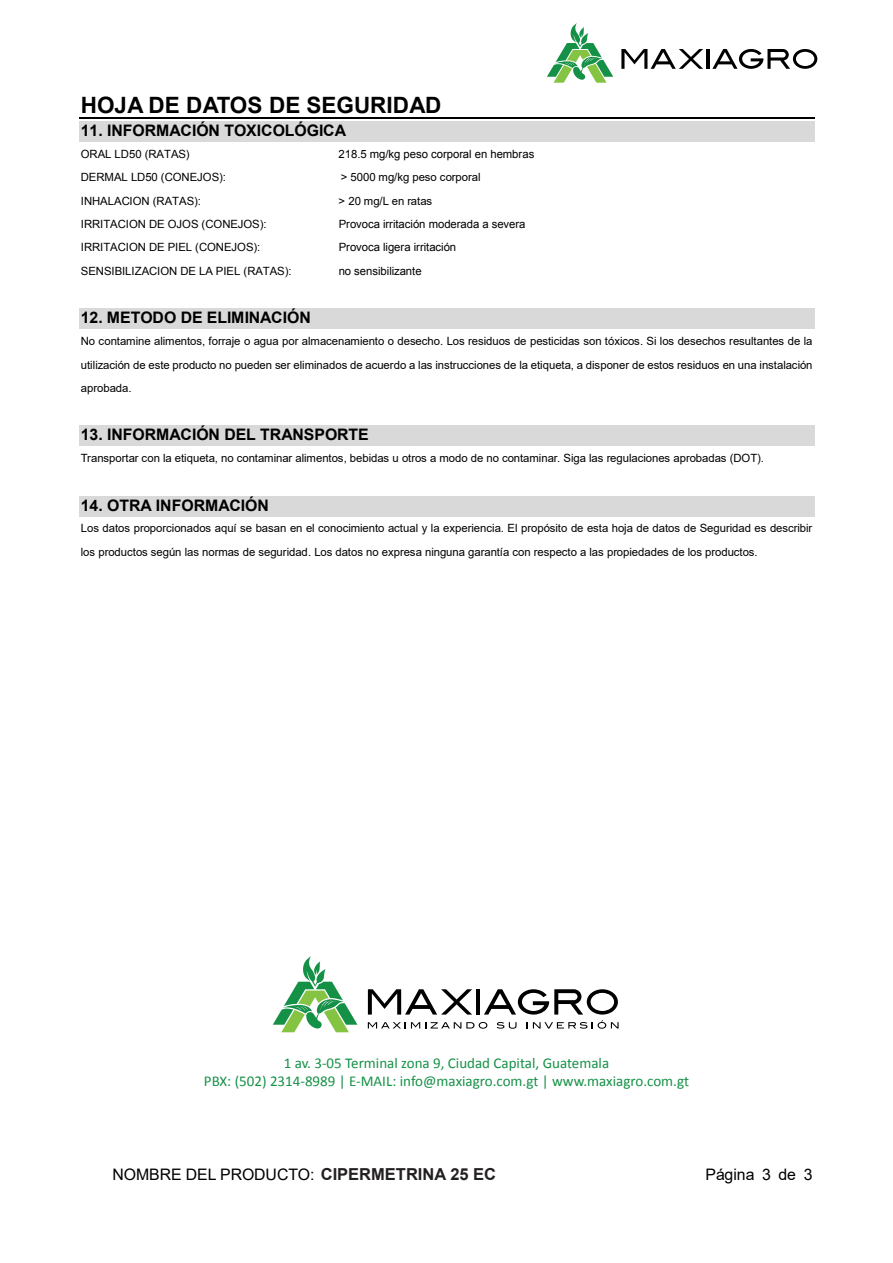
<style>
.page{position:relative;width:893px;height:1263px;background:#fff}
.page>*{position:absolute;margin:0;border:0;box-sizing:border-box;transform-origin:0 0}
.t1{font:700 22.5px "Arial";color:#000}
.t2{font:700 16.5px "Arial";color:#231f20}
.t3{font:700 15.9px "Arial";color:#000}
.t4{font:15.9px "Arial";color:#000}
.t5{font:15px/18px "Calibri";color:#159147;text-align:center}
.t6{font:11.4px/23.4px "Arial";color:#000;text-align:justify}
.s1{font-weight:400}
</style>
<div class="page">
<hr style="left:79px;top:118px;width:735px;height:1px;background:#000">
<div style="left:79px;top:121px;width:735px;height:21px;background:#d9d9d9"></div>
<div style="left:79px;top:309px;width:735px;height:20px;background:#d9d9d9"></div>
<div style="left:79px;top:426px;width:735px;height:20px;background:#d9d9d9"></div>
<div style="left:79px;top:496px;width:735px;height:20px;background:#d9d9d9"></div>
<svg style="left:547px;top:23px;width:66px;height:60px"></svg>
<hr style="left:706px;top:49px;width:3px;height:20px;background:#000001">
<svg style="left:712px;top:49px;width:105px;height:20px"></svg>
<svg style="left:621px;top:49px;width:82px;height:20px"></svg>
<svg style="left:273px;top:956px;width:84px;height:76px"></svg>
<hr style="left:476px;top:989px;width:4px;height:25px;background:#000001">
<svg style="left:484px;top:989px;width:134px;height:25px"></svg>
<svg style="left:368px;top:989px;width:104px;height:25px"></svg>
<svg style="left:368px;top:1022px;width:119px;height:7px"></svg>
<svg style="left:497px;top:1022px;width:20px;height:7px"></svg>
<svg style="left:527px;top:1020px;width:92px;height:9px"></svg>
<h1 class="t1" style="left:81px;top:89px;width:362px">HOJA DE DATOS DE SEGURIDAD</h1>
<h3 class="t3" style="left:81px;top:120px;width:267px">11. INFORMACIÓN TOXICOLÓGICA</h3>
<p class="t6" style="left:81px;top:142px;width:110px">ORAL LD50 (RATAS)</p>
<p class="t6" style="left:339px;top:142px;width:197px">218.5 mg/kg peso corporal en hembras</p>
<p class="t6" style="left:81px;top:166px;width:147px">DERMAL LD50 (CONEJOS):</p>
<p class="t6" style="left:341px;top:166px;width:141px">&gt; 5000 mg/kg peso corporal</p>
<p class="t6" style="left:81px;top:189px;width:122px">INHALACION (RATAS):</p>
<p class="t6" style="left:339px;top:189px;width:95px">&gt; 20 mg/L en ratas</p>
<p class="t6" style="left:81px;top:212px;width:187px">IRRITACION DE OJOS (CONEJOS):</p>
<p class="t6" style="left:339px;top:212px;width:188px">Provoca irritación moderada a severa</p>
<p class="t6" style="left:81px;top:236px;width:181px">IRRITACION DE PIEL (CONEJOS):</p>
<p class="t6" style="left:339px;top:236px;width:119px">Provoca ligera irritación</p>
<p class="t6" style="left:81px;top:259px;width:212px">SENSIBILIZACION DE LA PIEL (RATAS):</p>
<p class="t6" style="left:339px;top:259px;width:85px">no sensibilizante</p>
<h3 class="t3" style="left:81px;top:307px;width:232px">12. METODO DE ELIMINACIÓN</h3>
<p class="t6" style="left:81px;top:329px;width:733px">No contamine alimentos, forraje o agua por almacenamiento o desecho. Los residuos de pesticidas son tóxicos. Si los desechos resultantes de la utilización de este producto no pueden ser eliminados de acuerdo a las instrucciones de la etiqueta, a disponer de estos residuos en una instalación aprobada.</p>
<h3 class="t3" style="left:81px;top:424px;width:289px">13. INFORMACIÓN DEL TRANSPORTE</h3>
<p class="t6" style="left:81px;top:446px;width:685px">Transportar con la etiqueta, no contaminar alimentos, bebidas u otros a modo de no contaminar. Siga las regulaciones aprobadas (DOT).</p>
<h3 class="t3" style="left:81px;top:494px;width:190px">14. OTRA INFORMACIÓN</h3>
<p class="t6" style="left:81px;top:517px;width:733px">Los datos proporcionados aquí se basan en el conocimiento actual y la experiencia. El propósito de esta hoja de datos de Seguridad es describir los productos según las normas de seguridad. Los datos no expresa ninguna garantía con respecto a las propiedades de los productos.</p>
<h3 class="t5" style="left:204px;top:1053px;width:487px">1 av. 3-05 Terminal zona 9, Ciudad Capital, Guatemala<br>PBX: (502) 2314-8989 | E-MAIL: info@maxiagro.com.gt | www.maxiagro.com.gt</h3>
<h2 class="t2" style="left:321px;top:1164px;width:177px">CIPERMETRINA 25 EC</h2>
<h3 class="t3" style="left:112px;top:1163px;width:510px"><span class="s1">NOMBRE DEL PRODUCTO:</span> TRANSMERQUIM CIPERMETRINA 25 EC</h3>
<h3 class="t4" style="left:705px;top:1164px;width:109px">Página 3 de 3</h3>
</div>
